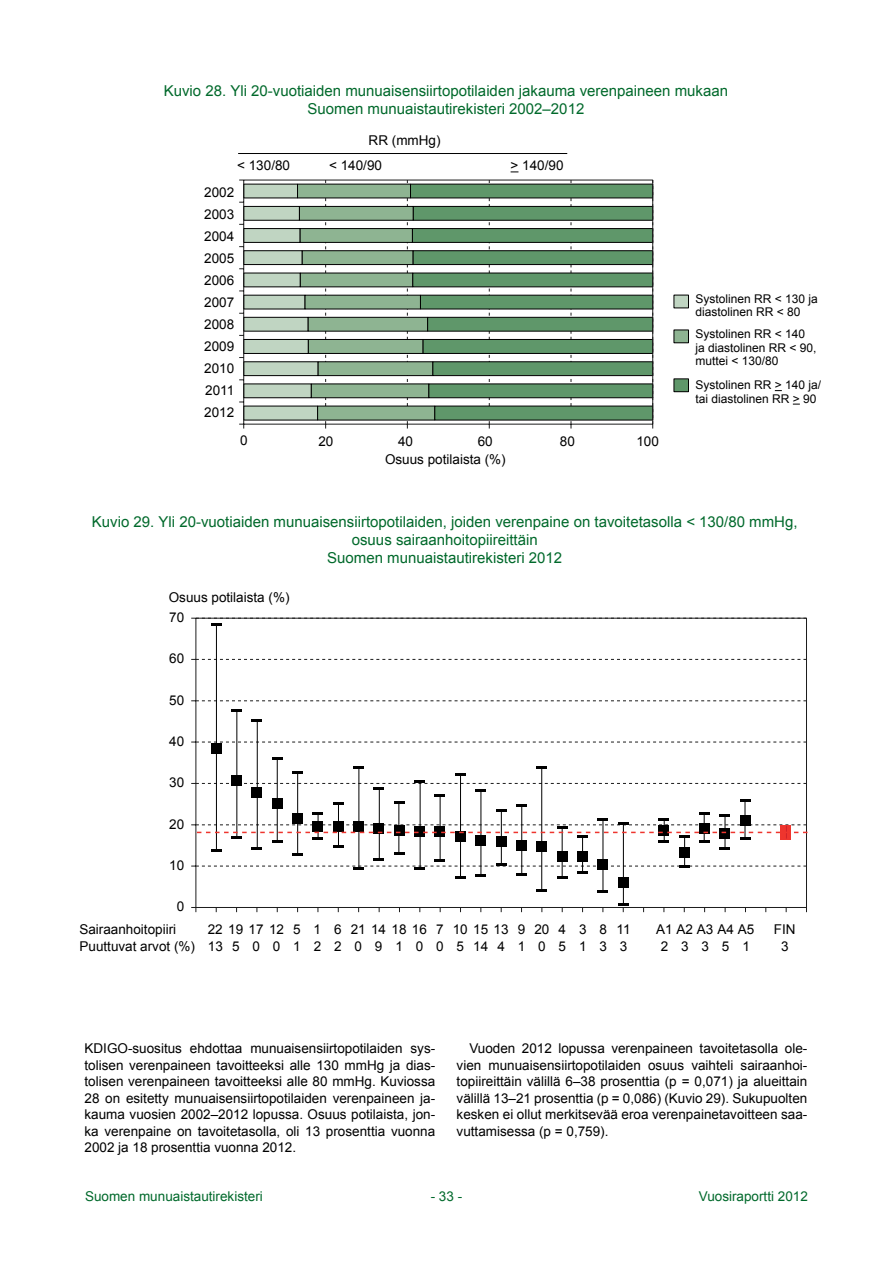
<style>
.page{position:relative;width:893px;height:1263px;background:#fff}
.page>*{position:absolute;margin:0;border:0;box-sizing:border-box;transform-origin:0 0}
.t1{font:15px/18px "Arial";color:#00692b;text-align:center}
.t2{font:13.5px/16.5px "Arial";color:#000;text-align:justify}
.t3{font:13.5px "Arial";color:#00692b}
.t4{font:12px/13.5px "Arial";color:#000}
</style>
<div class="page">
<svg style="left:239px;top:179px;width:414px;height:250px"></svg>
<div style="left:674px;top:295px;width:14px;height:13px;background:#c0d5c2"></div>
<div style="left:674px;top:295px;width:15px;height:13px;border:1px solid #000"></div>
<div style="left:674px;top:330px;width:14px;height:13px;background:#8eb492"></div>
<div style="left:674px;top:330px;width:15px;height:13px;border:1px solid #000"></div>
<div style="left:674px;top:379px;width:14px;height:13px;background:#5f976a"></div>
<div style="left:674px;top:378px;width:15px;height:14px;border:1px solid #000"></div>
<hr style="left:238px;top:153px;width:329px;height:1px;background:#000">
<svg style="left:191px;top:617px;width:616px;height:296px"></svg>
<div style="left:211px;top:743px;width:10px;height:10px;background:#000"></div>
<div style="left:618px;top:877px;width:10px;height:10px;background:#000"></div>
<svg style="left:536px;top:889px;width:11px;height:2px"></svg>
<svg style="left:598px;top:890px;width:10px;height:2px"></svg>
<svg style="left:618px;top:903px;width:10px;height:2px"></svg>
<svg style="left:196px;top:618px;width:610px;height:7px"></svg>
<svg style="left:231px;top:710px;width:11px;height:2px"></svg>
<svg style="left:252px;top:719px;width:10px;height:3px"></svg>
<svg style="left:272px;top:758px;width:10px;height:2px"></svg>
<hr style="left:216px;top:625px;width:1px;height:224px;background:#000">
<hr style="left:236px;top:711px;width:1px;height:127px;background:#000">
<hr style="left:257px;top:719px;width:1px;height:130px;background:#000">
<hr style="left:277px;top:759px;width:1px;height:82px;background:#000">
<hr style="left:541px;top:767px;width:1px;height:123px;background:#000">
<hr style="left:603px;top:820px;width:1px;height:71px;background:#000">
<hr style="left:623px;top:823px;width:1px;height:81px;background:#000">
<svg style="left:196px;top:766px;width:611px;height:113px"></svg>
<p class="t1" style="left:164px;top:82px;width:566px">Kuvio 28. Yli 20-vuotiaiden munuaisensiirtopotilaiden jakauma verenpaineen mukaan<br>Suomen munuaistautirekisteri 2002–2012</p>
<p class="t2" style="left:369px;top:132px;width:73px">RR (mmHg)</p>
<p class="t2" style="left:237px;top:158px;width:54px">&lt; 130/80</p>
<p class="t2" style="left:329px;top:158px;width:54px">&lt; 140/90</p>
<p class="t2" style="left:204px;top:184px;width:32px">2002</p>
<p class="t2" style="left:204px;top:206px;width:32px">2003</p>
<p class="t2" style="left:204px;top:228px;width:32px">2004</p>
<p class="t2" style="left:204px;top:250px;width:32px">2005</p>
<p class="t2" style="left:204px;top:272px;width:32px">2006</p>
<p class="t2" style="left:204px;top:294px;width:32px">2007</p>
<p class="t2" style="left:204px;top:316px;width:32px">2008</p>
<p class="t2" style="left:204px;top:338px;width:32px">2009</p>
<p class="t2" style="left:204px;top:360px;width:32px">2010</p>
<p class="t2" style="left:205px;top:382px;width:31px">2011</p>
<p class="t2" style="left:204px;top:404px;width:32px">2012</p>
<p class="t2" style="left:511px;top:158px;width:54px">&gt; 140/90</p>
<p class="t2" style="left:240px;top:432px;width:9px">0</p>
<p class="t2" style="left:318px;top:433px;width:17px">20</p>
<p class="t2" style="left:398px;top:433px;width:17px">40</p>
<p class="t2" style="left:478px;top:433px;width:17px">60</p>
<p class="t2" style="left:560px;top:433px;width:17px">80</p>
<p class="t2" style="left:636px;top:433px;width:24px">100</p>
<p class="t2" style="left:385px;top:451px;width:122px">Osuus potilaista (%)</p>
<p class="t4" style="left:695px;top:292px;width:124px">Systolinen RR &lt; 130 ja diastolinen RR &lt; 80</p>
<p class="t4" style="left:695px;top:327px;width:123px">Systolinen RR &lt; 140 ja diastolinen RR &lt; 90, muttei &lt; 130/80</p>
<p class="t4" style="left:695px;top:378px;width:127px">Systolinen RR &gt; 140 ja/ tai diastolinen RR &gt; 90</p>
<p class="t1" style="left:92px;top:512px;width:707px">Kuvio 29. Yli 20-vuotiaiden munuaisensiirtopotilaiden, joiden verenpaine on tavoitetasolla &lt; 130/80 mmHg, osuus sairaanhoitopiireittäin<br>Suomen munuaistautirekisteri 2012</p>
<p class="t2" style="left:169px;top:589px;width:122px">Osuus potilaista (%)</p>
<p class="t2" style="left:169px;top:609px;width:17px">70</p>
<p class="t2" style="left:169px;top:650px;width:17px">60</p>
<p class="t2" style="left:169px;top:692px;width:17px">50</p>
<p class="t2" style="left:169px;top:733px;width:17px">40</p>
<p class="t2" style="left:169px;top:774px;width:17px">30</p>
<p class="t2" style="left:169px;top:816px;width:17px">20</p>
<p class="t2" style="left:169px;top:857px;width:17px">10</p>
<p class="t2" style="left:177px;top:898px;width:9px">0</p>
<p class="t2" style="left:79px;top:921px;width:98px">Sairaanhoitopiiri</p>
<p class="t2" style="left:208px;top:921px;width:424px">22191712 5 1 6 21141816 7 101513 9 20 4 3 8 11</p>
<p class="t2" style="left:656px;top:921px;width:100px">A1 A2 A3 A4 A5</p>
<p class="t2" style="left:774px;top:921px;width:23px">FIN</p>
<p class="t2" style="left:80px;top:938px;width:549px">Puuttuvat arvot (%) 135 0 0 1 2 2 0 9 1 0 0 5144 1 0 5 1 3 3</p>
<p class="t2" style="left:661px;top:938px;width:91px">23351</p>
<p class="t2" style="left:781px;top:938px;width:9px">3</p>
<p class="t2" style="left:84px;top:1040px;width:352px">KDIGO-suositus ehdottaa munuaisensiirtopotilaiden sys&shy;tolisen verenpaineen tavoitteeksi alle 130 mmHg ja dias&shy;tolisen verenpaineen tavoitteeksi alle 80 mmHg. Kuviossa 28 on esitetty munuaisensiirtopotilaiden verenpaineen ja&shy;kauma vuosien 2002–2012 lopussa. Osuus potilaista, jon&shy;ka verenpaine on tavoitetasolla, oli 13 prosenttia vuonna 2002 ja 18 prosenttia vuonna 2012.</p>
<p class="t2" style="left:457px;top:1040px;width:352px;text-indent:13px">Vuoden 2012 lopussa verenpaineen tavoitetasolla ole&shy;vien munuaisensiirtopotilaiden osuus vaihteli sairaanhoi&shy;topiireittäin välillä 6–38 prosenttia (p = 0,071) ja alueittain välillä 13–21 prosenttia (p = 0,086) (Kuvio 29). Sukupuolten kesken ei ollut merkitsevää eroa verenpainetavoitteen saa&shy;vuttamisessa (p = 0,759).</p>
<p class="t3" style="left:85px;top:1187px;width:179px">Suomen munuaistautirekisteri</p>
<p class="t3" style="left:431px;top:1187px;width:33px">- 33 -</p>
<p class="t3" style="left:699px;top:1187px;width:111px">Vuosiraportti 2012</p>
</div>
